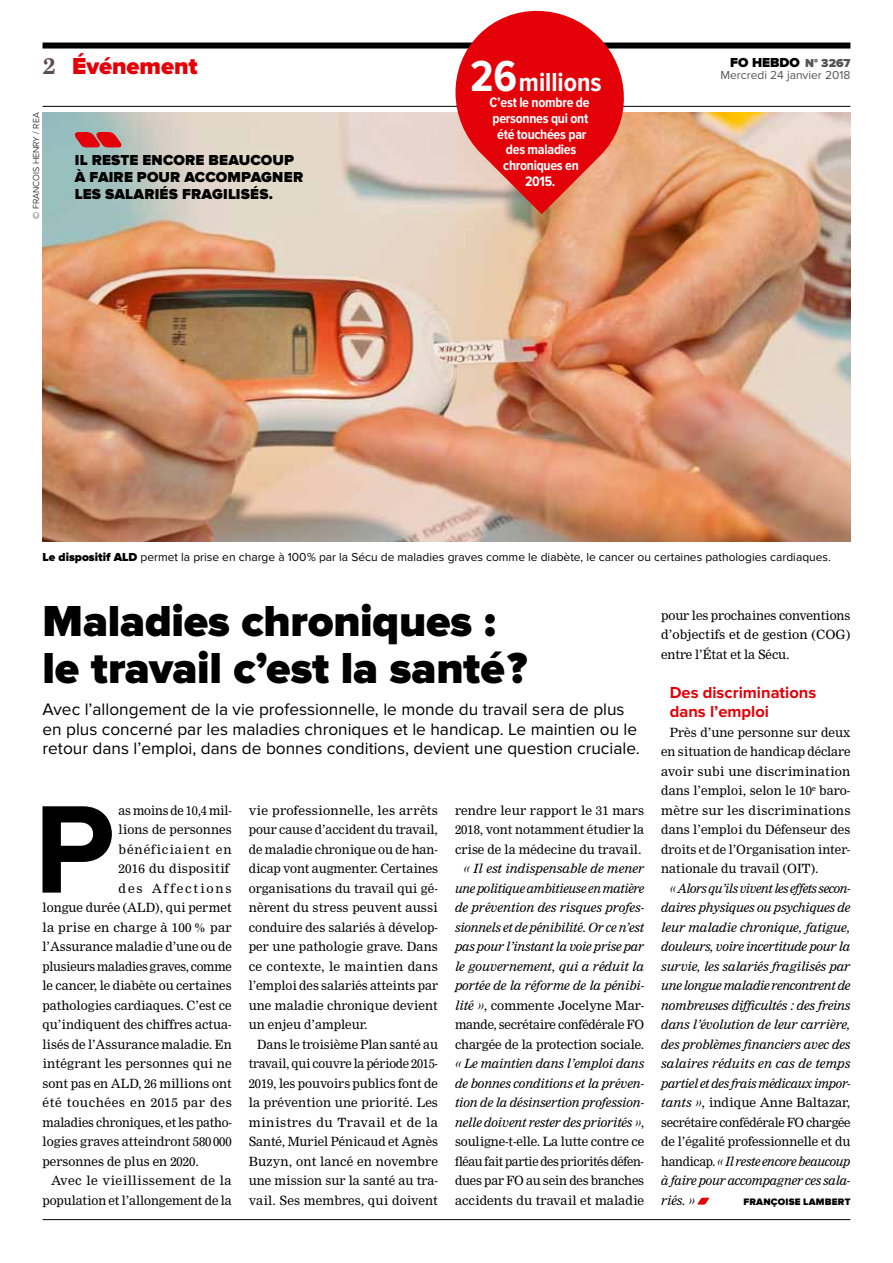
<style>
.page{position:relative;width:893px;height:1263px;background:#fff}
.page>*{position:absolute;margin:0;border:0;box-sizing:border-box;transform-origin:0 0}
.t1{font:700 129.45px "Proxima Nova";color:#000}
.t2{font:900 45px/47.2px "Proxima Nova";letter-spacing:-.005em;color:#000}
.t3{font:700 27px "Proxima Nova Cond";color:#fff}
.t4{font:900 24px "Proxima Nova";color:#e30008}
.t5{font:17.25px/19.5px "Proxima Nova";color:#000}
.t6{font:700 16.5px/19.5px "Proxima Nova";color:#e30008}
.t7{font:900 15px/17.2px "Proxima Nova";letter-spacing:.015em;color:#000}
.t8{font:700 14.25px/15.8px "Proxima Nova Cond";letter-spacing:-.02em;color:#fff;text-align:center}
.t9{font:900 13.5px "Proxima Nova";color:#000}
.t10{font:12.45px/19.5px "Nimrod";color:#000;text-align:justify}
.t11{font:italic 12.45px/19.5px "Nimrod";letter-spacing:-.01em;color:#000;text-align:justify}
.t12{font:12.45px "Nimrod";letter-spacing:-.02em;color:#000}
.t13{font:12.45px "Nimrod";letter-spacing:.035em;color:#000}
.t14{font:12.45px "Nimrod";letter-spacing:.04em;color:#000}
.t15{font:12.45px "Nimrod";letter-spacing:.02em;color:#000}
.t16{font:12.45px "Nimrod";letter-spacing:.065em;color:#000}
.t17{font:12.45px "Nimrod";letter-spacing:.14em;color:#000}
.t18{font:12px "Proxima Nova";color:#000}
.t19{font:12px/12px "Proxima Nova";color:#565555;text-align:right}
.t20{font:900 9.75px "Proxima Nova";letter-spacing:.025em;color:#000}
.t21{font:300 9px "Proxima Nova";color:#000}
.s1{font-family:"Nimrod";font-weight:700;font-size:22.5px;color:#5d4b53}
.s2{font-size:45px}
.s3{font-weight:900;font-size:13.5px;color:#000}
.s4{font-weight:900}
.s5{font-style:normal}
</style>
<div class="page">
<hr style="left:43px;top:1219px;width:807px;height:1px;background:#000">
<div style="left:43px;top:43px;width:807px;height:6px;background:#000"></div>
<hr style="left:43px;top:106px;width:807px;height:1px;background:#000">
<img style="left:43px;top:112px;width:807px;height:430px">
<svg style="left:697px;top:1198px;width:12px;height:7px"></svg>
<svg style="left:447px;top:10px;width:186px;height:204px;background:#e34c4a"></svg>
<svg style="left:72px;top:132px;width:52px;height:15px"></svg>
<h3 class="t4" style="left:43px;top:52px;width:157px"><span class="s1">2</span> ÉVÉNEMENT</h3>
<p class="t21" style="left:31px;top:219px;width:107px;rotate:-90deg">© Francois HENRY / REA</p>
<p class="t7" style="left:75px;top:151px;width:230px">IL RESTE ENCORE BEAUCOUP<br>À FAIRE POUR ACCOMPAGNER<br>LES SALA</p>
<p class="t7" style="left:144px;top:186px;width:130px">RIÉS FRAGILISÉS.</p>
<h3 class="t3" style="left:470px;top:67px;width:133px"><span class="s2">26</span> millions</h3>
<p class="t8" style="left:490px;top:95px;width:102px">C’est le nombre de personnes qui ont été touchées par des maladies chroniques en<br>2015.</p>
<p class="t19" style="left:720px;top:57px;width:132px"><span class="s3">O</span> <span class="s4">N° 3267<br></span>Mercredi 24 janvier 2018</p>
<p class="t9" style="left:730px;top:55px;width:32px">FO HEBD</p>
<p class="t18" style="left:43px;top:550px;width:790px"><span class="s4">LE DISPOSITIF ALD</span> permet la prise en charge à 100 % par la Sécu de maladies graves comme le diabète, le cancer ou certaines pathologies cardiaques.</p>
<h2 class="t2" style="left:43px;top:598px;width:486px">MALADIES CHRONIQUES :<br>LE TRAVAIL C’EST LA SANTÉ ?</h2>
<p class="t5" style="left:43px;top:700px;width:599px">Avec l’allongement de la vie professionnelle, le monde du travail sera de plus en plus concerné par les maladies chroniques et le handicap. Le maintien ou le retour dans l’emploi, dans de bonnes conditions, devient une question cruciale.</p>
<p class="t10" style="left:661px;top:605px;width:191px">pour les prochaines conventions d’objectifs et de gestion (COG) entre l’État et la Sécu.</p>
<h3 class="t6" style="left:670px;top:683px;width:148px">Des discriminations dans l’emploi</h3>
<p class="t10" style="left:661px;top:722px;width:191px;text-indent:9px">Près d’une personne sur deux en situation de handicap déclare avoir subi une discrimination dans l’emploi, selon le 10<sup>e</sup> baro&shy;mètre sur les discriminations dans l’emploi du Défenseur des droits et de l’Organisation inter&shy;nationale du travail (OIT).</p>
<p class="t11" style="left:661px;top:878px;width:191px;text-indent:9px">« Alors qu’ils vivent les effets secon&shy;daires physiques ou psychiques de leur maladie chronique, fatigue, douleurs, voire incertitude pour la survie, les salariés fragilisés par une longue maladie rencontrent de nombreuses difficultés : des freins dans l’évolution de leur carrière, des problèmes financiers avec des salaires réduits en cas de temps partiel et des frais médicaux impor&shy;tants »<span class="s5">, indique Anne Baltazar, secrétaire confédérale FO chargée de l’égalité professionnelle et du handicap.</span> « Il reste encore beaucoup à faire pour accompagner ces sala&shy;riés. »</p>
<p class="t10" style="left:249px;top:800px;width:191px">vie professionnelle, les arrêts pour cause d’accident du travail, de maladie chronique ou de han&shy;dicap vont augmenter. Certaines organisations du travail qui gé&shy;nèrent du stress peuvent aussi conduire des salariés à dévelop&shy;per une pathologie grave. Dans ce contexte, le maintien dans l’emploi des salariés atteints par une maladie chronique devient un enjeu d’ampleur.</p>
<p class="t10" style="left:249px;top:1034px;width:191px;text-indent:9px">Dans le troisième Plan santé au travail, qui couvre la période 2015- 2019, les pouvoirs publics font de la prévention une priorité. Les ministres du Travail et de la Santé, Muriel Pénicaud et Agnès Buzyn, ont lancé en novembre une mission sur la santé au tra&shy;vail. Ses membres, qui doivent</p>
<h1 class="t1" style="left:34px;top:775px;width:82px">P</h1>
<p class="t10" style="left:119px;top:800px;width:115px">as moins de 10,4 mil-</p>
<p class="t10" style="left:455px;top:800px;width:191px">rendre leur rapport le 31 mars 2018, vont notamment étudier la crise de la médecine du travail.</p>
<p class="t11" style="left:455px;top:859px;width:191px;text-indent:9px">« Il est indispensable de mener une politique ambitieuse en matière de prévention des risques profes&shy;sionnels et de pénibilité. Or ce n’est pas pour l’instant la voie prise par le gouvernement, qui a réduit la portée de la réforme de la pénibi&shy;lité »<span class="s5">, commente Jocelyne Mar&shy;mande, secrétaire confédérale FO chargée de la protection sociale.</span></p>
<p class="t11" style="left:455px;top:1054px;width:191px">« Le maintien dans l’emploi dans de bonnes conditions et la préven&shy;tion de la désinsertion profession&shy;nelle doivent rester des priorités »<span class="s5">, souligne-t-elle. La lutte contre ce fléau fait partie des priorités défen&shy;dues par FO au sein des branches accidents du travail et maladie</span></p>
<p class="t10" style="left:119px;top:820px;width:115px">lions de personnes</p>
<p class="t16" style="left:119px;top:842px;width:115px">bénéficiaient en</p>
<p class="t15" style="left:119px;top:861px;width:112px">2016 du dispositif</p>
<p class="t17" style="left:119px;top:881px;width:115px">des Affections</p>
<p class="t10" style="left:43px;top:898px;width:191px">longue durée (ALD), qui permet</p>
<p class="t10" style="left:43px;top:917px;width:191px">la prise en charge à 100% par</p>
<p class="t10" style="left:43px;top:937px;width:191px">l’Assurance maladie d’une ou de</p>
<p class="t12" style="left:43px;top:959px;width:191px">plusieurs maladies graves, comme</p>
<p class="t10" style="left:43px;top:976px;width:191px">le cancer, le diabète ou certaines</p>
<p class="t10" style="left:43px;top:995px;width:191px">pathologies cardiaques. C’est ce</p>
<p class="t10" style="left:43px;top:1015px;width:191px">qu’indiquent des chiffres actua-</p>
<p class="t10" style="left:43px;top:1034px;width:191px">lisés de l’Assurance maladie. En</p>
<p class="t10" style="left:43px;top:1054px;width:191px">intégrant les personnes qui ne</p>
<p class="t10" style="left:43px;top:1073px;width:191px">sont pas en ALD, 26 millions ont</p>
<p class="t14" style="left:43px;top:1095px;width:191px">été touchées en 2015 par des</p>
<p class="t10" style="left:43px;top:1112px;width:191px">maladies chroniques, et les patho-</p>
<p class="t10" style="left:43px;top:1132px;width:191px">logies graves atteindront 580 000</p>
<p class="t10" style="left:43px;top:1151px;width:158px">personnes de plus en 2020.</p>
<p class="t13" style="left:51px;top:1173px;width:182px">Avec le vieillissement de la</p>
<p class="t10" style="left:43px;top:1190px;width:191px">population et l’allongement de la</p>
<p class="t20" style="left:743px;top:1196px;width:106px">FRANÇOISE LAMBERT</p>
</div>
